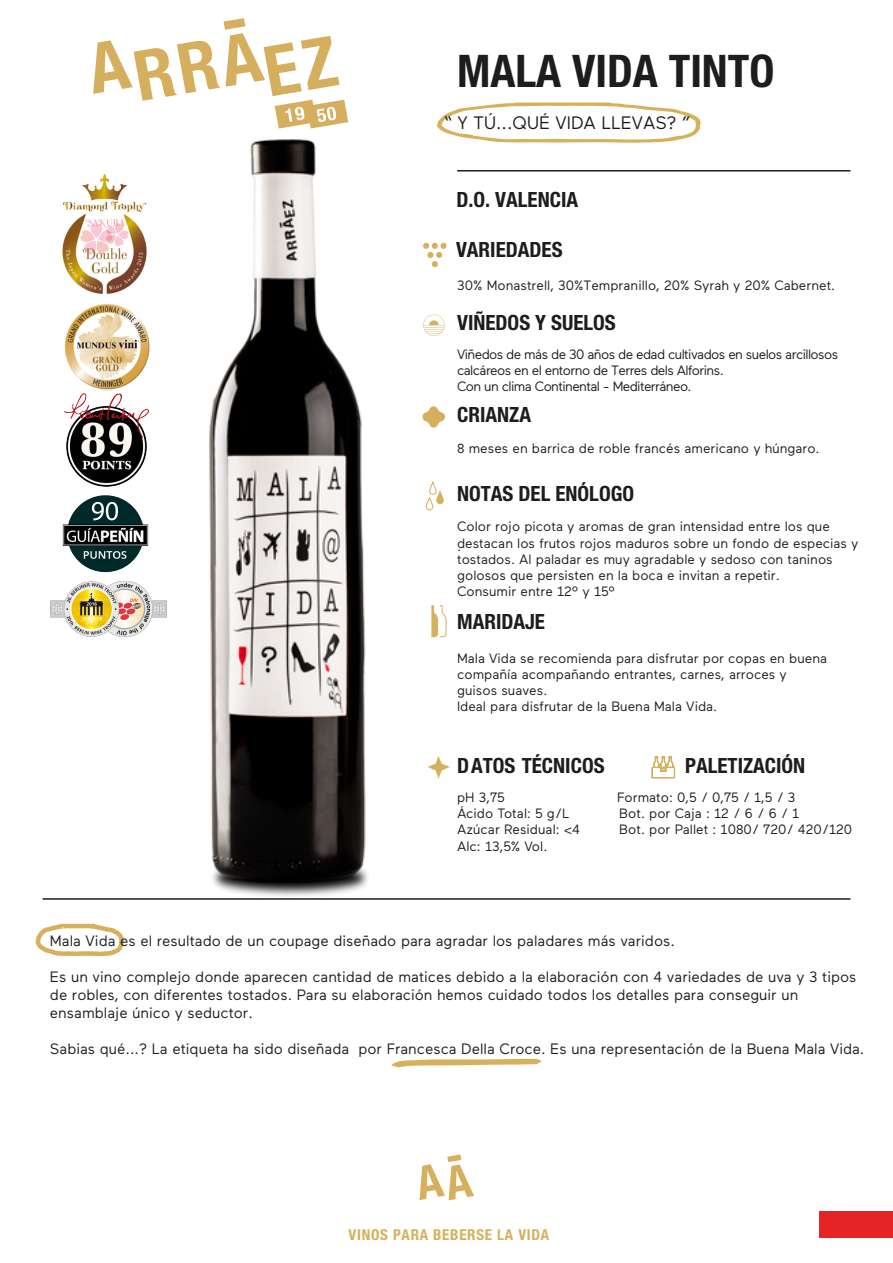
<style>
.page{position:relative;width:893px;height:1263px;background:#fff}
.page>*{position:absolute;margin:0;border:0;box-sizing:border-box;transform-origin:0 0}
.t1{font:700 condensed 45px "Helvetica Neue";color:#1d1d1b}
.t2{font:700 condensed 21px "Helvetica Neue";color:#1d1d1b}
.t3{font:18px "Maax";color:#1d1d1b}
.t4{font:15px/18px "Maax";color:#1d1d1b}
.t5{font:700 condensed 15px "Helvetica Neue";letter-spacing:.05em;color:#d6b05c}
.t6{font:13.5px/16.2px "Maax";color:#1d1d1b}
.t7{font:13.5px/16.2px "Maax";letter-spacing:-.045em;color:#1d1d1b}
</style>
<div class="page">
<img style="left:50px;top:581px;width:95px;height:56px">
<img style="left:62px;top:495px;width:83px;height:78px">
<img style="left:64px;top:393px;width:81px;height:94px">
<img style="left:62px;top:175px;width:83px;height:119px">
<img style="left:145px;top:121px;width:288px;height:776px">
<svg style="left:423px;top:314px;width:22px;height:22px"></svg>
<svg style="left:93px;top:18px;width:255px;height:111px"></svg>
<svg style="left:651px;top:756px;width:24px;height:23px"></svg>
<svg style="left:422px;top:406px;width:23px;height:22px"></svg>
<div style="left:819px;top:1211px;width:74px;height:26px;background:#e52525"></div>
<svg style="left:35px;top:923px;width:89px;height:34px"></svg>
<svg style="left:391px;top:1059px;width:150px;height:8px"></svg>
<svg style="left:437px;top:103px;width:264px;height:40px"></svg>
<hr style="left:457px;top:170px;width:393px;height:2px;background:#1d1d1b">
<hr style="left:43px;top:898px;width:807px;height:2px;background:#1d1d1b">
<svg style="left:419px;top:1154px;width:55px;height:46px"></svg>
<svg style="left:431px;top:605px;width:16px;height:32px"></svg>
<div style="left:429px;top:482px;width:7px;height:13px;border:1px solid #d6b05c;border-radius:3px"></div>
<div style="left:437px;top:492px;width:6px;height:12px;background:#d6b05c;border-radius:3px"></div>
<div style="left:436px;top:491px;width:8px;height:13px;border:1px solid #d6b05c;border-radius:3px"></div>
<div style="left:426px;top:497px;width:7px;height:13px;border:1px solid #d6b05c;border-radius:3px"></div>
<svg style="left:423px;top:243px;width:24px;height:24px"></svg>
<svg style="left:427px;top:756px;width:23px;height:23px"></svg>
<img style="left:64px;top:303px;width:89px;height:87px">
<h1 class="t1" style="left:457px;top:34px;width:319px">MALA VIDA TINTO</h1>
<h3 class="t3" style="left:444px;top:113px;width:248px">“ Y TÚ...QUÉ VIDA LLEVAS? ”</h3>
<h2 class="t2" style="left:456px;top:182px;width:123px">D.O. VALENCIA</h2>
<h2 class="t2" style="left:456px;top:233px;width:108px">VARIEDADES</h2>
<p class="t6" style="left:457px;top:277px;width:380px">30% Monastrell, 30%Tempranillo, 20% Syrah y 20% Cabernet.</p>
<h2 class="t2" style="left:457px;top:305px;width:160px">VIÑEDOS Y SUELOS</h2>
<p class="t7" style="left:457px;top:346px;width:383px">Viñedos de más de 30 años de edad cultivados en suelos arcillosos calcáreos en el entorno de Terres dels Alforins.<br>Con un clima Continental - Mediterráneo.</p>
<h2 class="t2" style="left:457px;top:397px;width:75px">CRIANZA</h2>
<p class="t6" style="left:457px;top:440px;width:364px">8 meses en barrica de roble francés americano y húngaro.</p>
<h2 class="t2" style="left:457px;top:476px;width:178px">NOTAS DEL ENÓLOGO</h2>
<p class="t6" style="left:457px;top:519px;width:403px">Color rojo picota y aromas de gran intensidad entre los que destacan los frutos rojos maduros sobre un fondo de especias y tostados. Al paladar es muy agradable y sedoso con taninos golosos que persisten en la boca e invitan a repetir.<br>Consumir entre 12º y 15º</p>
<p class="t6" style="left:457px;top:538px;width:6px">.</p>
<h2 class="t2" style="left:457px;top:604px;width:89px">MARIDAJE</h2>
<p class="t6" style="left:457px;top:650px;width:371px">Mala Vida se recomienda para disfrutar por copas en buena compañía acompañando entrantes, carnes, arroces y guisos suaves.<br>Ideal para disfrutar de la Buena Mala Vida.</p>
<h2 class="t2" style="left:457px;top:748px;width:149px">DATOS TÉCNICOS</h2>
<h2 class="t2" style="left:685px;top:748px;width:122px">PALETIZACIÓN</h2>
<p class="t6" style="left:457px;top:789px;width:49px">pH 3,75</p>
<p class="t6" style="left:617px;top:789px;width:237px">Formato: 0,5 / 0,75 / 1,5 / 3<br>Bot. por Caja : 12 / 6 / 6 / 1<br>Bot. por Pallet : 1080/ 720/ 420/120</p>
<p class="t6" style="left:457px;top:806px;width:124px">Ácido Total: 5 g/L<br>Azúcar Residual: &lt;4<br>Alc: 13,5% Vol.</p>
<p class="t4" style="left:50px;top:932px;width:626px">Mala Vida es el resultado de un coupage diseñado para agradar los paladares más varidos.</p>
<p class="t4" style="left:50px;top:968px;width:808px">Es un vino complejo donde aparecen cantidad de matices debido a la elaboración con 4 variedades de uva y 3 tipos de robles, con diferentes tostados. Para su elaboración hemos cuidado todos los detalles para conseguir un ensamblaje único y seductor.</p>
<p class="t4" style="left:50px;top:1040px;width:816px">Sabias qué...? La etiqueta ha sido diseñada por Francesca Della Croce. Es una representación de la Buena Mala Vida.</p>
<p class="t5" style="left:349px;top:1222px;width:202px">VINOS PARA BEBERSE LA VIDA</p>
</div>
